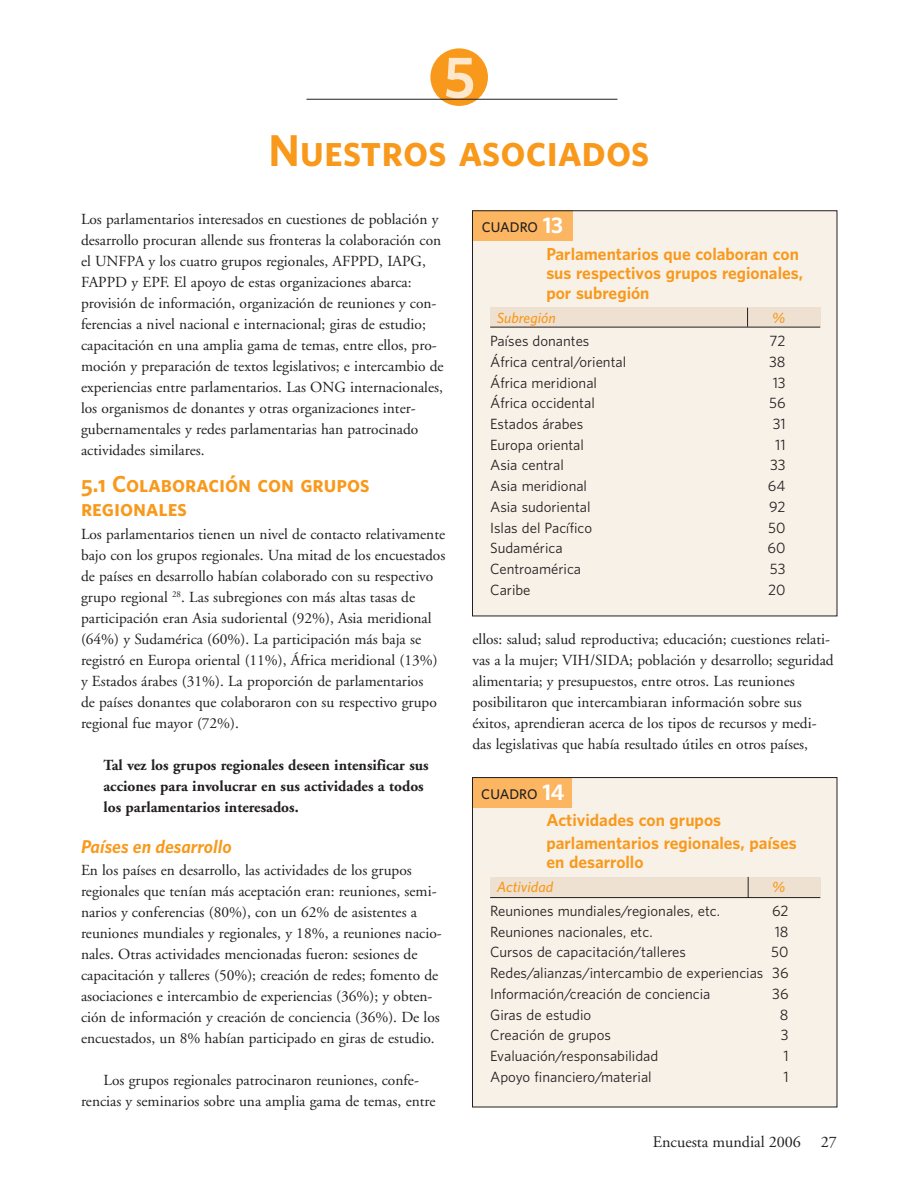
<style>
.page{position:relative;width:918px;height:1188px;background:#fff}
.page>*{position:absolute;margin:0;border:0;box-sizing:border-box;transform-origin:0 0}
.t1{font:700 52.5px "UNFPA";color:#ffe7cb}
.t2{font:40.5px "UNFPA Bold SC";color:#f8991c}
.t3{font:21px/24px "UNFPA Bold SC";color:#f8991c}
.t4{font:italic 700 16.8px "UNFPA";color:#f8991c}
.t5{font:16.2px "Adobe Garamond";color:#231f20}
.t6{font:700 15.75px/19.5px "UNFPA";color:#f8991c}
.t7{font:15.3px/21px "Adobe Garamond";color:#231f20}
.t8{font:700 15.3px/21px "Adobe Garamond";color:#231f20}
.t9{font:13.5px/20.7px "UNFPA Text";color:#231f20;text-align:justify}
.t10{font:italic 600 13.5px "UNFPA";color:#f8991c}
.t11{font:600 12.75px "UNFPA";color:#231f20}
.s1{font-weight:700;font-size:20.25px;color:#fff}
</style>
<div class="page">
<div style="left:430px;top:48px;width:58px;height:58px;background:#f8991c;border-radius:50%"></div>
<hr style="left:306px;top:99px;width:311px;height:1px;background:#231f20">
<svg style="left:472px;top:210px;width:366px;height:898px"></svg>
<h1 class="t1" style="left:444px;top:57px;width:33px">5</h1>
<h2 class="t2" style="left:269px;top:128px;width:383px">Nuestros asociados</h2>
<p class="t7" style="left:81px;top:210px;width:364px">Los parlamentarios interesados en cuestiones de población y desarrollo procuran allende sus fronteras la colaboración con el UNFPA y los cuatro grupos regionales, AFPPD, IAPG, FAPPD y EPF. El apoyo de estas organizaciones abarca: provisión de información, organización de reuniones y con&shy;ferencias a nivel nacional e internacional; giras de estudio; capacitación en una amplia gama de temas, entre ellos, pro&shy;moción y preparación de textos legislativos; e intercambio de experiencias entre parlamentarios. Las ONG internacionales, los organismos de donantes y otras organizaciones inter&shy;gubernamentales y redes parlamentarias han patrocinado actividades similares.</p>
<h3 class="t3" style="left:81px;top:473px;width:290px">5.1 Colaboración con grupos regionales</h3>
<p class="t7" style="left:81px;top:525px;width:366px">Los parlamentarios tienen un nivel de contacto relativamente bajo con los grupos regionales. Una mitad de los encuestados de países en desarrollo habían colaborado con su respectivo grupo regional <sup>28</sup>. Las subregiones con más altas tasas de participación eran Asia sudoriental (92%), Asia meridional (64%) y Sudamérica (60%). La participación más baja se registró en Europa oriental (11%), África meridional (13%) y Estados árabes (31%). La proporción de parlamentarios<br>de países donantes que colaboraron con su respectivo grupo regional fue mayor (72%).</p>
<p class="t8" style="left:103px;top:756px;width:327px">Tal vez los grupos regionales deseen intensificar sus acciones para involucrar en sus actividades a todos los parlamentarios interesados.</p>
<p class="t4" style="left:81px;top:840px;width:152px">Países en desarrollo</p>
<p class="t7" style="left:81px;top:861px;width:362px">En los países en desarrollo, las actividades de los grupos regionales que tenían más aceptación eran: reuniones, semi&shy;narios y conferencias (80%), con un 62% de asistentes a reuniones mundiales y regionales, y 18%, a reuniones nacio&shy;nales. Otras actividades mencionadas fueron: sesiones de capacitación y talleres (50%); creación de redes; fomento de asociaciones e intercambio de experiencias (36%); y obten&shy;ción de información y creación de conciencia (36%). De los encuestados, un 8% habían participado en giras de estudio.</p>
<p class="t7" style="left:81px;top:1071px;width:356px;text-align:center">Los grupos regionales patrocinaron reuniones, confe&shy;rencias y seminarios sobre una amplia gama de temas, entre</p>
<p class="t11" style="left:482px;top:222px;width:83px">CUADRO <span class="s1">13</span></p>
<p class="t6" style="left:546px;top:245px;width:258px">Parlamentarios que colaboran con sus respectivos grupos regionales, por subregión</p>
<p class="t9" style="left:490px;top:332px;width:101px">Países donantes</p>
<p class="t9" style="left:770px;top:332px;width:18px">72</p>
<p class="t9" style="left:490px;top:353px;width:138px">África central/oriental</p>
<p class="t9" style="left:769px;top:353px;width:18px">38</p>
<p class="t9" style="left:490px;top:373px;width:108px">África meridional</p>
<p class="t9" style="left:773px;top:373px;width:14px">13</p>
<p class="t9" style="left:490px;top:394px;width:106px">África occidental</p>
<p class="t9" style="left:769px;top:394px;width:18px">56</p>
<p class="t9" style="left:490px;top:415px;width:95px">Estados árabes</p>
<p class="t9" style="left:773px;top:415px;width:14px">31</p>
<p class="t9" style="left:490px;top:435px;width:95px">Europa oriental</p>
<p class="t9" style="left:775px;top:435px;width:12px">11</p>
<p class="t9" style="left:490px;top:456px;width:75px">Asia central</p>
<p class="t9" style="left:770px;top:456px;width:17px">33</p>
<p class="t9" style="left:490px;top:477px;width:98px">Asia meridional</p>
<p class="t9" style="left:768px;top:477px;width:19px">64</p>
<p class="t9" style="left:490px;top:498px;width:102px">Asia sudoriental</p>
<p class="t9" style="left:769px;top:498px;width:18px">92</p>
<p class="t9" style="left:490px;top:518px;width:103px">Islas del Pacífico</p>
<p class="t9" style="left:768px;top:518px;width:19px">50</p>
<p class="t9" style="left:490px;top:539px;width:74px">Sudamérica</p>
<p class="t9" style="left:768px;top:539px;width:19px">60</p>
<p class="t9" style="left:490px;top:560px;width:93px">Centroamérica</p>
<p class="t9" style="left:770px;top:560px;width:17px">53</p>
<p class="t9" style="left:490px;top:580px;width:42px">Caribe</p>
<p class="t9" style="left:768px;top:580px;width:19px">20</p>
<p class="t10" style="left:497px;top:312px;width:61px">Subregión</p>
<p class="t10" style="left:772px;top:312px;width:15px">%</p>
<p class="t7" style="left:472px;top:630px;width:363px">ellos: salud; salud reproductiva; educación; cuestiones relati&shy;vas a la mujer; VIH/SIDA; población y desarrollo; seguridad alimentaria; y presupuestos, entre otros. Las reuniones posibilitaron que intercambiaran información sobre sus éxitos, aprendieran acerca de los tipos de recursos y medi&shy;das legislativas que había resultado útiles en otros países,</p>
<p class="t11" style="left:481px;top:788px;width:85px">CUADRO <span class="s1">14</span></p>
<p class="t6" style="left:546px;top:811px;width:252px;line-height:22.5px">Actividades con grupos parlamentarios regionales, países</p>
<p class="t6" style="left:546px;top:854px;width:99px">en desarrollo</p>
<p class="t9" style="left:490px;top:902px;width:231px">Reuniones mundiales/regionales, etc.</p>
<p class="t9" style="left:772px;top:902px;width:18px">62</p>
<p class="t9" style="left:490px;top:922px;width:164px">Reuniones nacionales, etc.</p>
<p class="t9" style="left:775px;top:922px;width:15px">18</p>
<p class="t9" style="left:490px;top:943px;width:197px">Cursos de capacitación/talleres</p>
<p class="t10" style="left:497px;top:882px;width:58px">Actividad</p>
<p class="t10" style="left:772px;top:882px;width:15px">%</p>
<p class="t9" style="left:490px;top:943px;width:300px;text-indent:281px">50<br>Redes/alianzas/intercambio de experiencias 36<br>Información/creación de conciencia</p>
<p class="t9" style="left:772px;top:985px;width:18px">36</p>
<p class="t9" style="left:490px;top:1005px;width:103px">Giras de estudio</p>
<p class="t9" style="left:780px;top:1005px;width:10px">8</p>
<p class="t9" style="left:490px;top:1026px;width:122px">Creación de grupos</p>
<p class="t9" style="left:781px;top:1026px;width:9px">3</p>
<p class="t9" style="left:490px;top:1047px;width:170px">Evaluación/responsabilidad</p>
<p class="t9" style="left:783px;top:1047px;width:7px">1</p>
<p class="t9" style="left:490px;top:1067px;width:163px">Apoyo financiero/material</p>
<p class="t9" style="left:783px;top:1067px;width:7px">1</p>
<p class="t5" style="left:653px;top:1136px;width:186px">Encuesta mundial 2006 27</p>
</div>
